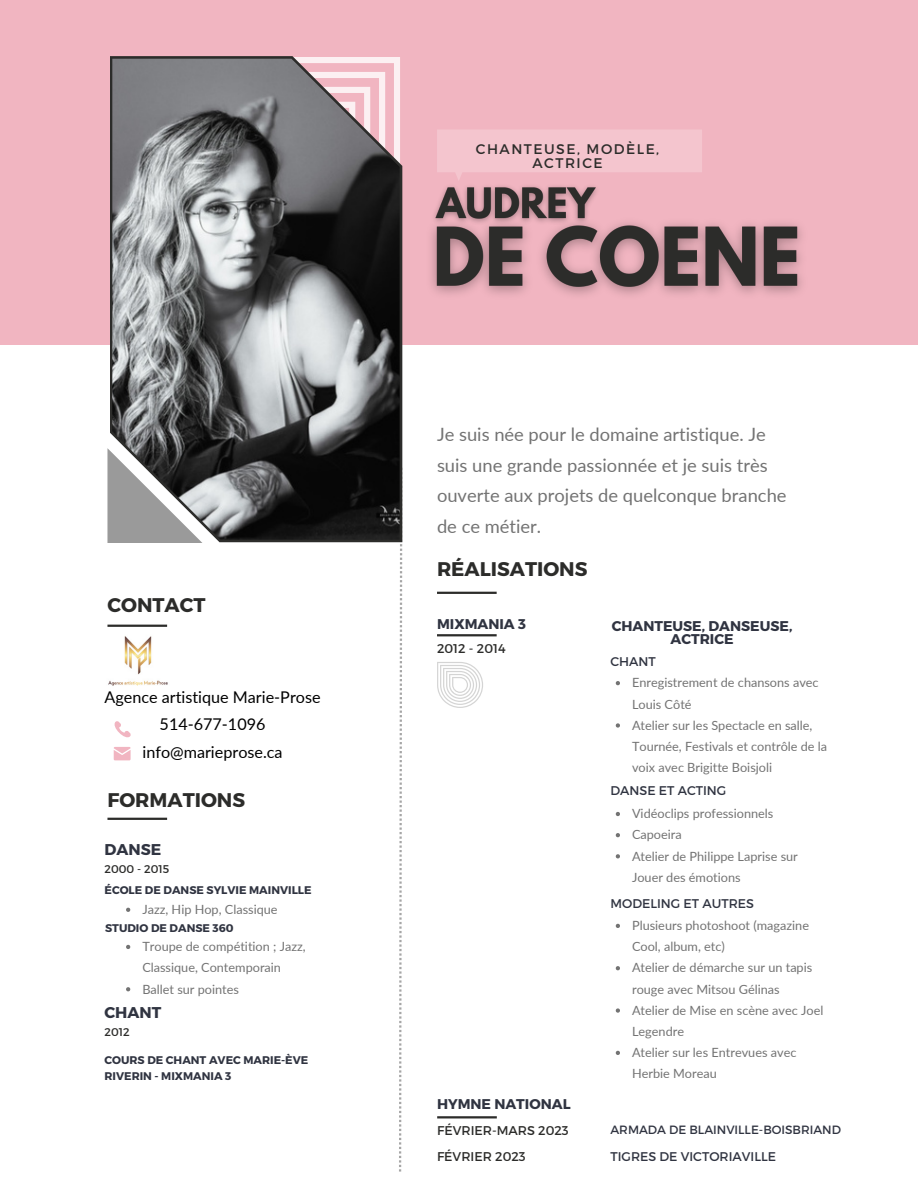
<style>
.page{position:relative;width:918px;height:1188px;background:#fff}
.page>*{position:absolute;margin:0;border:0;box-sizing:border-box;transform-origin:0 0}
.t1{font:700 19.8px "Montserrat";color:#2c2c2a}
.t2{font:18.3px/30.8px "Lato";color:#737373}
.t3{font:16.2px "Lato";color:#000}
.t4{font:700 15.6px "Montserrat";color:#303441}
.t5{font:700 14.1px/12.3px "Montserrat";color:#303441;text-align:center}
.t6{font:13.95px/13.5px "Montserrat";letter-spacing:.11em;color:#2c2c2a;text-align:center}
.t7{font:12.75px/21.1px "Lato";color:#737373}
.t8{font:12.75px "Montserrat";color:#2c2c2a}
.t9{font:12.6px "Montserrat";color:#303441}
.t10{font:12px "Montserrat";color:#303441}
.t11{font:11.25px "Montserrat";color:#2c2c2a}
.t12{font:700 11.1px/16.6px "Montserrat";color:#303441}
</style>
<div class="page">
<div style="left:0;top:0;width:918px;height:344px;background:#f1b5c1"></div>
<svg style="left:399px;top:542px;width:3px;height:630px"></svg>
<svg style="left:110px;top:56px;width:292px;height:486px;background:#6f6f71"></svg>
<svg style="left:437px;top:130px;width:265px;height:49px"></svg>
<svg style="left:107px;top:448px;width:96px;height:95px"></svg>
<hr style="left:437px;top:592px;width:60px;height:2px;background:#2c2c2a">
<hr style="left:107px;top:818px;width:60px;height:2px;background:#2c2c2a">
<hr style="left:107px;top:625px;width:60px;height:2px;background:#2c2c2a">
<svg style="left:437px;top:662px;width:46px;height:46px"></svg>
<svg style="left:114px;top:721px;width:17px;height:17px"></svg>
<svg style="left:114px;top:747px;width:17px;height:13px"></svg>
<hr style="left:437px;top:634px;width:60px;height:2px;background:#2c2c2a">
<img style="left:108px;top:636px;width:60px;height:50px">
<svg style="left:616px;top:681px;width:4px;height:4px"></svg>
<svg style="left:616px;top:723px;width:4px;height:5px"></svg>
<svg style="left:126px;top:908px;width:4px;height:4px"></svg>
<img style="left:431px;top:223px;width:371px;height:72px">
<img style="left:431px;top:179px;width:175px;height:52px">
<svg style="left:126px;top:945px;width:4px;height:4px"></svg>
<svg style="left:126px;top:987px;width:4px;height:4px"></svg>
<svg style="left:616px;top:812px;width:4px;height:4px"></svg>
<svg style="left:616px;top:833px;width:4px;height:4px"></svg>
<svg style="left:616px;top:854px;width:4px;height:4px"></svg>
<svg style="left:616px;top:924px;width:4px;height:4px"></svg>
<svg style="left:616px;top:966px;width:4px;height:4px"></svg>
<svg style="left:616px;top:1008px;width:4px;height:5px"></svg>
<svg style="left:616px;top:1051px;width:4px;height:4px"></svg>
<hr style="left:437px;top:1116px;width:60px;height:2px;background:#2c2c2a">
<p class="t1" style="left:107px;top:592px;width:100px">CONTACT</p>
<p class="t3" style="left:105px;top:687px;width:218px">Agence artistique Marie-Prose</p>
<p class="t3" style="left:160px;top:714px;width:107px">514-677-1096</p>
<p class="t3" style="left:142px;top:742px;width:142px">info@marieprose.ca</p>
<p class="t1" style="left:107px;top:787px;width:139px">FORMATIONS</p>
<p class="t4" style="left:105px;top:839px;width:58px">DANSE</p>
<p class="t11" style="left:105px;top:861px;width:66px">2000 - 2015</p>
<p class="t12" style="left:105px;top:881px;width:209px">ÉCOLE DE DANSE SYLVIE MAINVILLE</p>
<p class="t12" style="left:105px;top:919px;width:130px">STUDIO DE DANSE 360</p>
<p class="t7" style="left:142px;top:936px;width:165px">Troupe de compétition ; Jazz,<br>Classique, Contemporain</p>
<p class="t7" style="left:142px;top:978px;width:98px">Ballet sur pointes</p>
<p class="t4" style="left:105px;top:1002px;width:58px">CHANT</p>
<p class="t11" style="left:105px;top:1025px;width:27px">2012</p>
<p class="t12" style="left:105px;top:1051px;width:205px">COURS DE CHANT AVEC MARIE-ÈVE<br>RIVERIN - MIXMANIA 3</p>
<p class="t7" style="left:142px;top:899px;width:137px">Jazz, Hip Hop, Classique</p>
<p class="t6" style="left:476px;top:142px;width:185px">CHANTEUSE, MODÈLE,<br>ACTRICE</p>
<p class="t2" style="left:437px;top:418px;width:351px">Je suis née pour le domaine artistique. Je suis une grande passionnée et je suis très ouverte aux projets de quelconque branche de ce métier.</p>
<p class="t1" style="left:437px;top:556px;width:152px">RÉALISATIONS</p>
<p class="t5" style="left:437px;top:617px;width:90px">MIXMANIA 3</p>
<p class="t5" style="left:612px;top:620px;width:182px">CHANTEUSE, DANSEUSE,<br>ACTRICE</p>
<p class="t7" style="left:632px;top:672px;width:188px">Enregistrement de chansons avec<br>Louis Côté</p>
<p class="t7" style="left:632px;top:714px;width:197px">Atelier sur les Spectacle en salle,<br>Tournée, Festivals et contrôle de la voix avec Brigitte Boisjoli</p>
<p class="t8" style="left:437px;top:640px;width:70px">2012 - 2014</p>
<p class="t9" style="left:610px;top:653px;width:47px">CHANT</p>
<p class="t9" style="left:610px;top:783px;width:117px">DANSE ET ACTING</p>
<p class="t7" style="left:632px;top:803px;width:143px">Vidéoclips professionnels</p>
<p class="t7" style="left:632px;top:824px;width:51px">Capoeira</p>
<p class="t7" style="left:632px;top:845px;width:167px">Atelier de Philippe Laprise sur<br>Jouer des émotions</p>
<p class="t9" style="left:610px;top:896px;width:145px">MODELING ET AUTRES</p>
<p class="t7" style="left:632px;top:915px;width:179px">Plusieurs photoshoot (magazine<br>Cool, album, etc)</p>
<p class="t7" style="left:632px;top:957px;width:182px">Atelier de démarche sur un tapis rouge avec Mitsou Gélinas</p>
<p class="t7" style="left:632px;top:999px;width:193px">Atelier de Mise en scène avec Joel<br>Legendre</p>
<p class="t7" style="left:632px;top:1042px;width:166px">Atelier sur les Entrevues avec<br>Herbie Moreau</p>
<p class="t5" style="left:437px;top:1097px;width:135px">HYMNE NATIONAL</p>
<p class="t8" style="left:437px;top:1122px;width:133px">FÉVRIER-MARS 2023</p>
<p class="t10" style="left:610px;top:1122px;width:232px">ARMADA DE BLAINVILLE-BOISBRIAND</p>
<p class="t8" style="left:437px;top:1148px;width:90px">FÉVRIER 2023</p>
<p class="t9" style="left:610px;top:1148px;width:167px">TIGRES DE VICTORIAVILLE</p>
</div>
